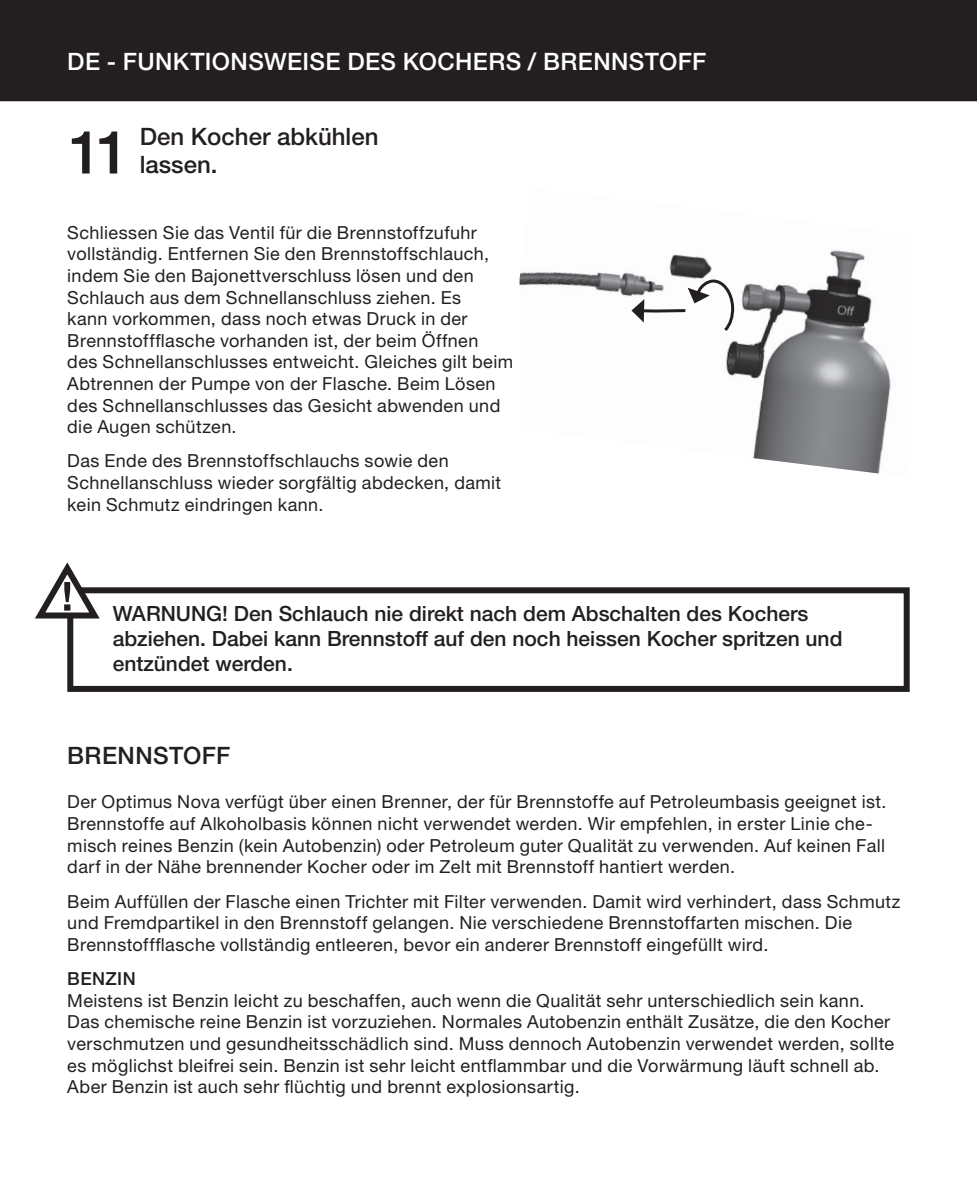
<style>
.page{position:relative;width:977px;height:1189px;background:#fff}
.page>*{position:absolute;margin:0;border:0;box-sizing:border-box;transform-origin:0 0}
.t1{font:500 60px "Helvetica Neue LT";color:#231f20}
.t2{font:500 24px "Helvetica Neue LT";letter-spacing:.015em;color:#fff}
.t3{font:500 24px/28.8px "Helvetica Neue LT";color:#231f20}
.t4{font:500 21px/25.2px "Helvetica Neue LT";color:#231f20}
.t5{font:18px/21.6px "Helvetica Neue LT";letter-spacing:.025em;color:#231f20}
.t6{font:500 18px "Helvetica Neue LT";letter-spacing:.025em;color:#231f20}
</style>
<div class="page">
<div style="left:67px;top:587px;width:842px;height:105px;border:6px solid #231f20"></div>
<svg style="left:35px;top:562px;width:70px;height:60px"></svg>
<div style="left:0;top:0;width:976px;height:101px;background:#231f20"></div>
<img style="left:519px;top:250px;width:372px;height:224px">
<svg style="left:631px;top:278px;width:102px;height:56px"></svg>
<h2 class="t2" style="left:67px;top:47px;width:72px">DE - Funktionsweise</h2>
<h2 class="t2" style="left:347px;top:47px;width:17px">des</h2>
<h2 class="t2" style="left:403px;top:47px;width:34px">Koche</h2>
<h2 class="t2" style="left:488px;top:47px;width:107px">rs / Brennsto</h2>
<h2 class="t2" style="left:677px;top:47px;width:30px">ff</h2>
<h1 class="t1" style="left:69px;top:116px;width:62px">11</h1>
<h2 class="t3" style="left:140px;top:121px;width:240px">Den Kocher abkühlen lassen.</h2>
<p class="t5" style="left:67px;top:221px;width:447px">Schliessen Sie das Ventil für die Brennstoffzufuhr vollständig. Entfernen Sie den Brennstoffschlauch, indem Sie den Bajonettverschluss lösen und den Schlauch aus dem Schnellanschluss ziehen. Es<br>kann vorkommen, dass noch etwas Druck in der Brennstoffflasche vorhanden ist, der beim Öffnen des Schnellanschlusses entweicht. Gleiches gilt beim Abtrennen der Pumpe von der Flasche. Beim Lösen des Schnellanschlusses das Gesicht abwenden und die Augen schützen.</p>
<p class="t5" style="left:67px;top:450px;width:435px">Das Ende des Brennstoffschlauchs sowie den<br>Schnellanschluss wieder sorgfältig abdecken, damit kein Schmutz eindringen kann.</p>
<p class="t4" style="left:113px;top:601px;width:731px">WARNUNG! Den Schlauch nie direkt nach dem Abschalten des Kochers abziehen. Dabei kann Brennstoff auf den noch heissen Kocher spritzen und entzündet werden.</p>
<h2 class="t3" style="left:67px;top:741px;width:52px">Brennsto</h2>
<h2 class="t3" style="left:202px;top:741px;width:30px">ff</h2>
<p class="t5" style="left:67px;top:791px;width:820px">Der Optimus Nova verfügt über einen Brenner, der für Brennstoffe auf Petroleumbasis geeignet ist.<br>Brennstoffe auf Alkoholbasis können nicht verwendet werden. Wir empfehlen, in erster Linie che&shy;misch reines Benzin (kein Autobenzin) oder Petroleum guter Qualität zu verwenden. Auf keinen Fall darf in der Nähe brennender Kocher oder im Zelt mit Brennstoff hantiert werden.</p>
<p class="t5" style="left:67px;top:890px;width:834px">Beim Auffüllen der Flasche einen Trichter mit Filter verwenden. Damit wird verhindert, dass Schmutz und Fremdpartikel in den Brennstoff gelangen. Nie verschiedene Brennstoffarten mischen. Die<br>Brennstoffflasche vollständig entleeren, bevor ein anderer Brennstoff eingefüllt wird.</p>
<p class="t6" style="left:67px;top:968px;width:70px">BENZIN</p>
<p class="t5" style="left:67px;top:989px;width:828px">Meistens ist Benzin leicht zu beschaffen, auch wenn die Qualität sehr unterschiedlich sein kann.<br>Das chemische reine Benzin ist vorzuziehen. Normales Autobenzin enthält Zusätze, die den Kocher verschmutzen und gesundheitsschädlich sind. Muss dennoch Autobenzin verwendet werden, sollte es möglichst bleifrei sein. Benzin ist sehr leicht entflammbar und die Vorwärmung läuft schnell ab.<br>Aber Benzin ist auch sehr flüchtig und brennt explosionsartig.</p>
</div>
